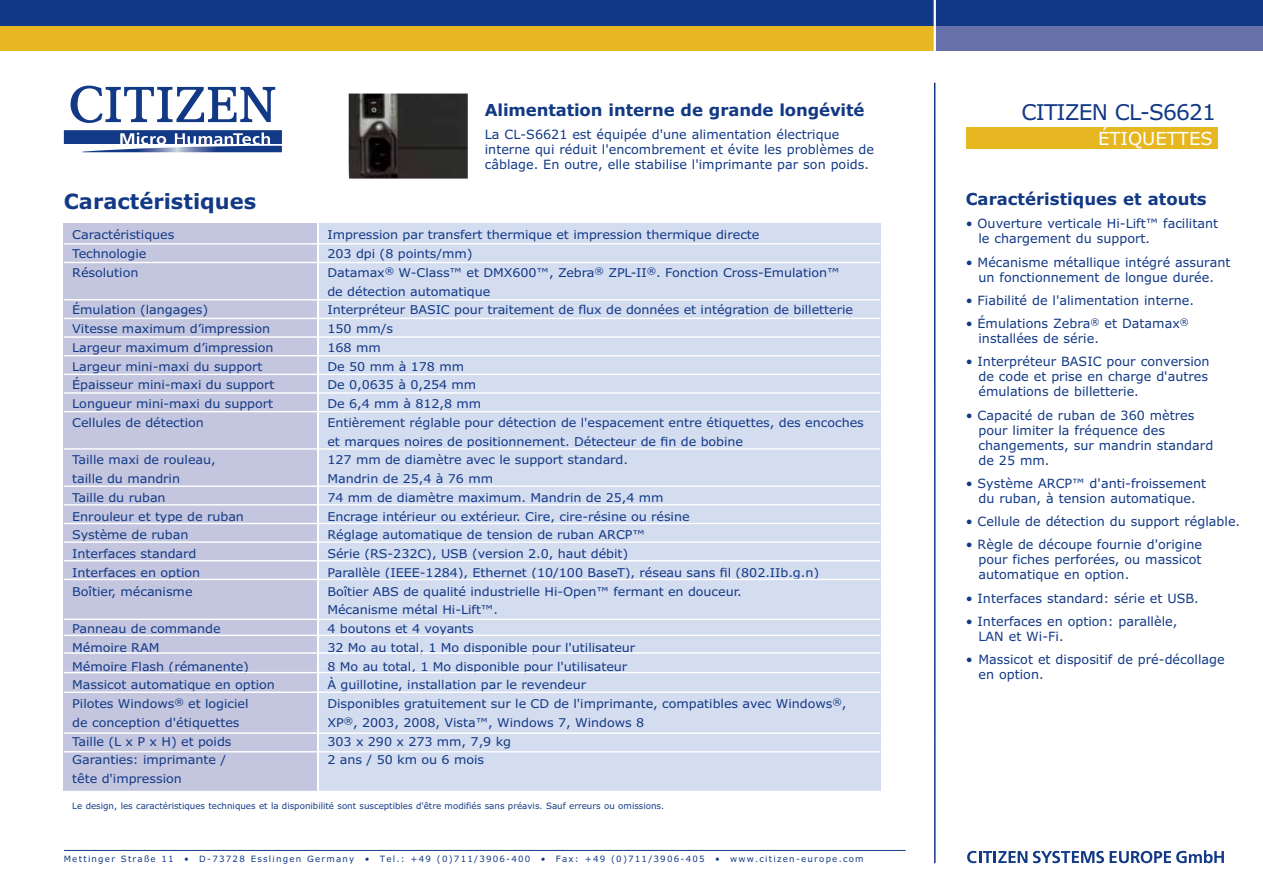
<style>
.page{position:relative;width:1263px;height:893px;background:#fff}
.page>*{position:absolute;margin:0;border:0;box-sizing:border-box;transform-origin:0 0}
.t1{font:21.75px "Verdana";letter-spacing:-.04em;color:#123985}
.t2{font:700 21px "Verdana";color:#123985}
.t3{font:18px "Verdana";color:#fff}
.t4{font:700 16.5px "Verdana";letter-spacing:-.005em;color:#123985}
.t5{font:12.75px/15px "Verdana";color:#123985}
.t6{font:12.15px/18.8px "Verdana";letter-spacing:-.005em;color:#123985;scale:1.05 1}
.t7{font:8.7px "Verdana";color:#123985}
.t8{font:8.7px "Verdana";letter-spacing:.14em;color:#123985}
</style>
<div class="page">
<div style="left:64px;top:223px;width:253px;height:568px;background:#c4c6df"></div>
<div style="left:319px;top:223px;width:561px;height:568px;background:#d4dcf0"></div>
<div style="left:0;top:26px;width:934px;height:25px;background:#e7b721"></div>
<div style="left:935px;top:26px;width:328px;height:25px;background:#6770a9"></div>
<div style="left:0;top:0;width:934px;height:26px;background:#123985"></div>
<div style="left:934px;top:0;width:329px;height:26px;background:#123985"></div>
<hr style="left:934px;top:83px;width:1px;height:780px;background:#123985">
<svg style="left:64px;top:130px;width:218px;height:22px"></svg>
<svg style="left:71px;top:86px;width:204px;height:37px"></svg>
<svg style="left:967px;top:851px;width:60px;height:12px"></svg>
<svg style="left:1033px;top:850px;width:191px;height:13px"></svg>
<hr style="left:934px;top:0;width:2px;height:55px;background:#fff">
<hr style="left:64px;top:850px;width:841px;height:1px;background:#123985">
<div style="left:966px;top:128px;width:251px;height:21px;background:#e7b721"></div>
<hr style="left:64px;top:243px;width:816px;height:2px;background:#fff">
<hr style="left:64px;top:262px;width:816px;height:1px;background:#fff">
<hr style="left:64px;top:299px;width:816px;height:1px;background:#fff">
<hr style="left:64px;top:318px;width:816px;height:1px;background:#fff">
<hr style="left:64px;top:336px;width:816px;height:2px;background:#fff">
<hr style="left:64px;top:355px;width:816px;height:1px;background:#fff">
<hr style="left:64px;top:374px;width:816px;height:1px;background:#fff">
<hr style="left:64px;top:392px;width:816px;height:2px;background:#fff">
<hr style="left:64px;top:411px;width:816px;height:1px;background:#fff">
<hr style="left:64px;top:448px;width:816px;height:2px;background:#fff">
<hr style="left:64px;top:485px;width:816px;height:2px;background:#fff">
<hr style="left:64px;top:504px;width:816px;height:2px;background:#fff">
<hr style="left:64px;top:523px;width:816px;height:1px;background:#fff">
<hr style="left:64px;top:541px;width:816px;height:2px;background:#fff">
<hr style="left:64px;top:560px;width:816px;height:1px;background:#fff">
<hr style="left:64px;top:579px;width:816px;height:1px;background:#fff">
<hr style="left:64px;top:619px;width:816px;height:1px;background:#fff">
<hr style="left:64px;top:635px;width:816px;height:1px;background:#fff">
<hr style="left:64px;top:672px;width:816px;height:1px;background:#fff">
<hr style="left:64px;top:691px;width:816px;height:2px;background:#fff">
<hr style="left:64px;top:732px;width:816px;height:2px;background:#fff">
<hr style="left:64px;top:751px;width:816px;height:1px;background:#fff">
<hr style="left:64px;top:652px;width:816px;height:2px;background:#fff">
<img style="left:349px;top:94px;width:119px;height:85px">
<h2 class="t2" style="left:64px;top:188px;width:194px">Caractéristiques</h2>
<p class="t6" style="left:72px;top:225px;width:99px">Caractéristiques<br>Technologie<br>Résolution</p>
<p class="t6" style="left:72px;top:300px;width:194px">Émulation (langages)<br>Vitesse maximum d’impression<br>Largeur maximum d’impression<br>Largeur mini-maxi du support<br>Épaisseur mini-maxi du support<br>Longueur mini-maxi du support<br>Cellules de détection</p>
<p class="t6" style="left:72px;top:450px;width:165px">Taille maxi de rouleau, taille du mandrin<br>Taille du ruban<br>Enrouleur et type de ruban<br>Système de ruban<br>Interfaces standard<br>Interfaces en option<br>Boîtier, mécanisme</p>
<p class="t6" style="left:72px;top:619px;width:194px">Panneau de commande<br>Mémoire RAM<br>Mémoire Flash (rémanente)<br>Massicot automatique en option<br>Pilotes Windows<sup>®</sup> et logiciel<br>de conception d'étiquettes<br>Taille (L x P x H) et poids<br>Garanties: imprimante /<br>tête d'impression</p>
<h3 class="t4" style="left:485px;top:99px;width:381px">Alimentation interne de grande longévité</h3>
<p class="t5" style="left:485px;top:126px;width:391px">La CL-S6621 est équipée d'une alimentation électrique interne qui réduit l'encombrement et évite les problèmes de câblage. En outre, elle stabilise l'imprimante par son poids.</p>
<p class="t6" style="left:327px;top:225px;width:512px">Impression par transfert thermique et impression thermique directe<br>203 dpi (8 points/mm)<br>Datamax<sup>®</sup> W-Class™ et DMX600™, Zebra<sup>®</sup> ZPL-II<sup>®</sup>. Fonction Cross-Emulation™<br>de détection automatique<br>Interpréteur BASIC pour traitement de flux de données et intégration de billetterie 150 mm/s<br>168 mm<br>De 50 mm à 178 mm<br>De 0,0635 à 0,254 mm<br>De 6,4 mm à 812,8 mm<br>Entièrement réglable pour détection de l'espacement entre étiquettes, des encoches et marques noires de positionnement. Détecteur de fin de bobine<br>127 mm de diamètre avec le support standard.<br>Mandrin de 25,4 à 76 mm<br>74 mm de diamètre maximum. Mandrin de 25,4 mm<br>Encrage intérieur ou extérieur. Cire, cire-résine ou résine<br>Réglage automatique de tension de ruban ARCP™<br>Série (RS-232C), USB (version 2.0, haut débit)<br>Parallèle (IEEE-1284), Ethernet (10/100 BaseT), réseau sans fil (802.IIb.g.n)<br>Boîtier ABS de qualité industrielle Hi-Open™ fermant en douceur.<br>Mécanisme métal Hi-Lift™.<br>4 boutons et 4 voyants<br>32 Mo au total, 1 Mo disponible pour l'utilisateur<br>8 Mo au total, 1 Mo disponible pour l'utilisateur<br>À guillotine, installation par le revendeur<br>Disponibles gratuitement sur le CD de l'imprimante, compatibles avec Windows<sup>®</sup>, XP<sup>®</sup>, 2003, 2008, Vista™, Windows 7, Windows 8<br>303 x 290 x 273 mm, 7,9 kg<br>2 ans / 50 km ou 6 mois</p>
<p class="t7" style="left:72px;top:800px;width:593px">Le design, les caractéristiques techniques et la disponibilité sont susceptibles d'être modifiés sans préavis. Sauf erreurs ou omissions.</p>
<p class="t8" style="left:64px;top:853px;width:801px">Mettinger Straße 11 • D-73728 Esslingen Germany • Tel.: +49 (0)711/3906-400 • Fax: +49 (0)711/3906-405 • www.citizen-europe.com</p>
<h1 class="t1" style="left:1021px;top:98px;width:196px">Citizen CL-S6621</h1>
<h3 class="t3" style="left:1098px;top:127px;width:116px">ÉTIQUETTES</h3>
<h3 class="t4" style="left:966px;top:188px;width:243px">Caractéristiques et atouts</h3>
<p class="t5" style="left:978px;top:216px;width:241px;text-indent:-13px">• Ouverture verticale Hi-Lift™ facilitant le chargement du support.</p>
<p class="t5" style="left:966px;top:254px;width:266px;text-align:center">• Mécanisme métallique intégré assurant un fonctionnement de longue durée.</p>
<p class="t5" style="left:966px;top:292px;width:230px">• Fiabilité de l'alimentation interne.</p>
<p class="t5" style="left:978px;top:315px;width:212px;text-indent:-13px">• Émulations Zebra<sup>®</sup> et Datamax<sup>® </sup>installées de série.</p>
<p class="t5" style="left:978px;top:354px;width:233px;text-indent:-13px">• Interpréteur BASIC pour conversion de code et prise en charge d'autres émulations de billetterie.</p>
<p class="t5" style="left:978px;top:407px;width:236px;text-indent:-13px">• Capacité de ruban de 360 mètres pour limiter la fréquence des changements, sur mandrin standard de 25 mm.</p>
<p class="t5" style="left:966px;top:475px;width:242px;text-align:center">• Système ARCP™ d'anti-froissement du ruban, à tension automatique.</p>
<p class="t5" style="left:966px;top:513px;width:276px">• Cellule de détection du support réglable.</p>
<p class="t5" style="left:978px;top:537px;width:225px;text-align:justify;text-indent:-13px">• Règle de découpe fournie d'origine pour fiches perforées, ou massicot automatique en option.</p>
<p class="t5" style="left:966px;top:590px;width:235px">• Interfaces standard: série et USB.</p>
<p class="t5" style="left:978px;top:613px;width:200px;text-indent:-13px">• Interfaces en option: parallèle,<br>LAN et Wi-Fi.</p>
<p class="t5" style="left:978px;top:651px;width:248px;text-indent:-13px">• Massicot et dispositif de pré-décollage en option.</p>
</div>
